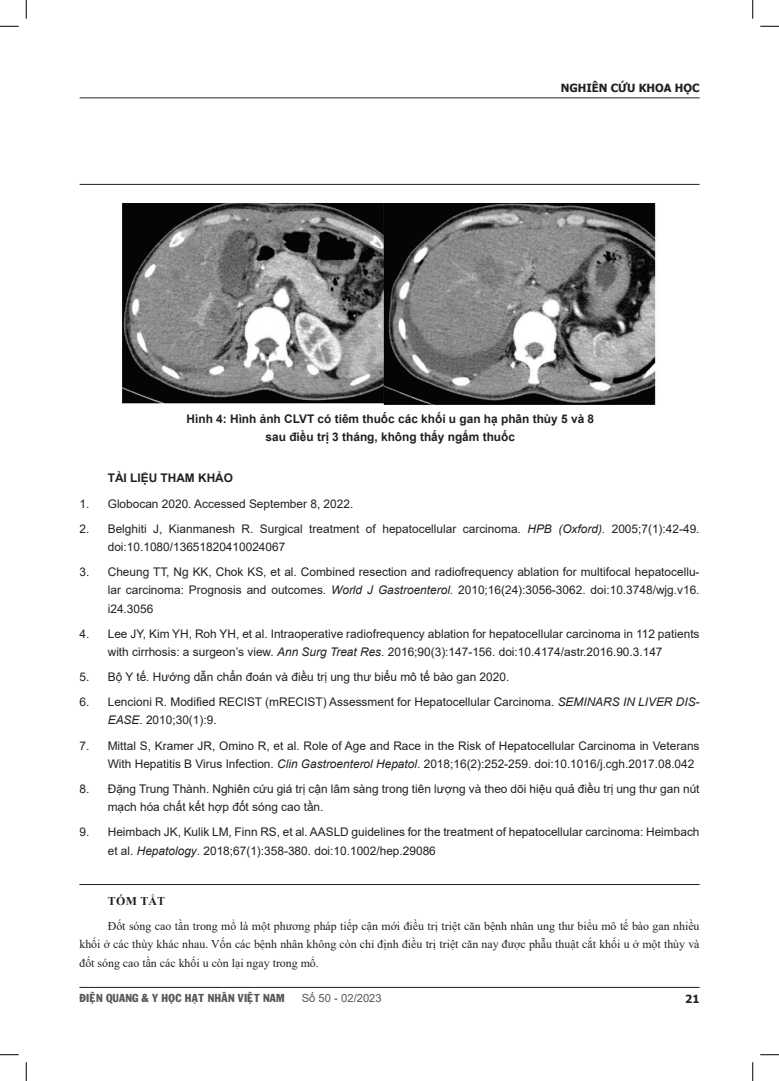
<style>
.page{position:relative;width:779px;height:1081px;background:#fff}
.page>*{position:absolute;margin:0;border:0;box-sizing:border-box;transform-origin:0 0}
.Bibliography{font:11.88px/18.1px "Arial";color:#231f20}
.t1{font:11.88px/18.1px "Times New Roman";color:#231f20;text-align:justify}
.t2{font:700 11.88px "Arial";color:#231f20}
.t3{font:700 11.88px "Times New Roman";letter-spacing:.025em;color:#231f20}
.t4{font:11.25px "VNI Franko";color:#57585a}
.t5{font:700 11.25px "Tahoma";color:#231f20}
.t6{font:11.25px "Arial";color:#57585a}
.s1{font-style:italic}
</style>
<div class="page">
<hr style="left:80px;top:97px;width:619px;height:1px;background:#231f20">
<hr style="left:80px;top:184px;width:619px;height:1px;background:#231f20">
<img style="left:122px;top:203px;width:534px;height:201px">
<hr style="left:79px;top:883px;width:620px;height:1px;background:#231f20">
<hr style="left:79px;top:986px;width:620px;height:1px;background:#231f20">
<svg style="left:0;top:25px;width:19px;height:2px"></svg>
<svg style="left:760px;top:25px;width:19px;height:2px"></svg>
<svg style="left:0;top:1054px;width:19px;height:1px"></svg>
<svg style="left:760px;top:1054px;width:19px;height:1px"></svg>
<svg style="left:25px;top:0;width:2px;height:19px"></svg>
<svg style="left:25px;top:1062px;width:2px;height:18px"></svg>
<svg style="left:752px;top:0;width:1px;height:19px"></svg>
<svg style="left:752px;top:1062px;width:1px;height:18px"></svg>
<p class="t5" style="left:561px;top:80px;width:140px">NGHIÊN CỨU KHOA HỌC</p>
<p class="t2" style="left:187px;top:410px;width:409px">Hình 4: Hình ảnh CLVT có tiêm thuốc các khối u gan hạ phân thùy 5 và 8</p>
<p class="t2" style="left:266px;top:428px;width:251px">sau điều trị 3 tháng, không thấy ngấm thuốc</p>
<p class="t2" style="left:108px;top:469px;width:127px">TÀI LIỆU THAM KHẢO</p>
<p class="Bibliography" style="left:79px;top:494px;width:275px">1. Globocan 2020. Accessed September 8, 2022.</p>
<p class="Bibliography" style="left:108px;top:519px;width:593px;text-indent:-28px">2. Belghiti J, Kianmanesh R. Surgical treatment of hepatocellular carcinoma. <span class="s1">HPB (Oxford)</span>. 2005;7(1):42-49. doi:10.1080/13651820410024067</p>
<p class="Bibliography" style="left:108px;top:562px;width:593px;text-align:justify;text-indent:-28px">3. Cheung TT, Ng KK, Chok KS, et al. Combined resection and radiofrequency ablation for multifocal hepatocellu&shy;lar carcinoma: Prognosis and outcomes. <span class="s1">World J Gastroenterol</span>. 2010;16(24):3056-3062. doi:10.3748/wjg.v16. i24.3056</p>
<p class="Bibliography" style="left:108px;top:624px;width:593px;text-indent:-28px">4. Lee JY, Kim YH, Roh YH, et al. Intraoperative radiofrequency ablation for hepatocellular carcinoma in 112 patients with cirrhosis: a surgeon’s view. <span class="s1">Ann Surg Treat Res</span>. 2016;90(3):147-156. doi:10.4174/astr.2016.90.3.147</p>
<p class="Bibliography" style="left:79px;top:667px;width:431px">5. Bộ Y tế. Hướng dẫn chẩn đoán và điều trị ung thư biểu mô tế bào gan 2020.</p>
<p class="Bibliography" style="left:108px;top:692px;width:593px;text-indent:-28px">6. Lencioni R. Modified RECIST (mRECIST) Assessment for Hepatocellular Carcinoma. <span class="s1">SEMINARS IN LIVER DIS-<br>EASE</span>. 2010;30(1):9.</p>
<p class="Bibliography" style="left:108px;top:736px;width:593px;text-indent:-28px">7. Mittal S, Kramer JR, Omino R, et al. Role of Age and Race in the Risk of Hepatocellular Carcinoma in Veterans<br>With Hepatitis B Virus Infection. <span class="s1">Clin Gastroenterol Hepatol</span>. 2018;16(2):252-259. doi:10.1016/j.cgh.2017.08.042</p>
<p class="Bibliography" style="left:108px;top:779px;width:593px;text-indent:-28px">8. Đặng Trung Thành. Nghiên cứu giá trị cận lâm sàng trong tiên lượng và theo dõi hiệu quả điều trị ung thư gan nút mạch hóa chất kết hợp đốt sóng cao tần.</p>
<p class="Bibliography" style="left:108px;top:822px;width:593px;text-indent:-28px">9. Heimbach JK, Kulik LM, Finn RS, et al. AASLD guidelines for the treatment of hepatocellular carcinoma: Heimbach et al. <span class="s1">Hepatology</span>. 2018;67(1):358-380. doi:10.1002/hep.29086</p>
<p class="t3" style="left:108px;top:892px;width:59px">TÓM TẮT</p>
<p class="t1" style="left:79px;top:916px;width:622px;text-indent:28px">Đốt sóng cao tần trong mổ là một phương pháp tiếp cận mới điều trị triệt căn bệnh nhân ung thư biểu mô tế bào gan nhiều khối ở các thùy khác nhau. Vốn các bệnh nhân không còn chỉ định điều trị triệt căn nay được phẫu thuật cắt khối u ở một thùy và đốt sóng cao tần các khối u còn lại ngay trong mổ.</p>
<p class="t4" style="left:79px;top:989px;width:207px">ÑIEÄN QUANG &amp; Y HOÏC HAÏT NHAÂN VIEÄT NAM</p>
<p class="t6" style="left:302px;top:990px;width:82px">Số 50 - 02/2023</p>
<p class="t5" style="left:685px;top:990px;width:16px">21</p>
</div>
